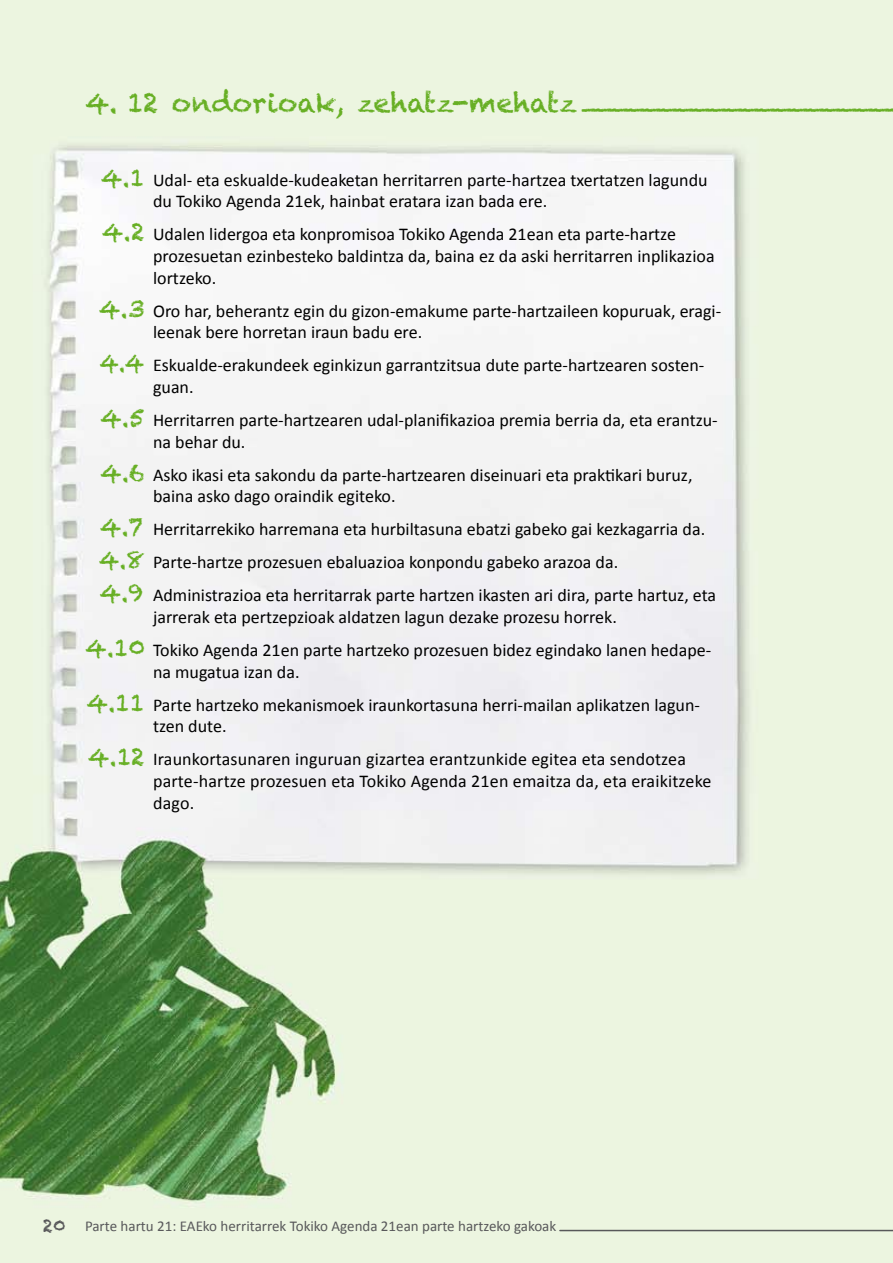
<style>
.page{position:relative;width:893px;height:1263px;background:#fff}
.page>*{position:absolute;margin:0;border:0;box-sizing:border-box;transform-origin:0 0}
.t1{font:27px "Chalkduster";color:#67af24}
.t2{font:18px/21.6px "Calibri";color:#000}
.t3{font:15px "Calibri";color:#58585a}
.s1{font-family:"Chalkduster";font-size:24px;color:#67af24}
.s2{font-family:"Chalkduster";font-size:18px}
</style>
<div class="page">
<img style="left:0;top:0;width:893px;height:1263px">
<hr style="left:560px;top:1230px;width:333px;height:1px;background:#58585a">
<h1 class="t1" style="left:85px;top:87px;width:809px">4. 12 ondorioak, zehatz-mehatz <sub>———————————————————</sub></h1>
<p class="t2" style="left:153px;top:168px;width:556px;text-indent:-52px"><span class="s1">4.1</span> Udal- eta eskualde-kudeaketan herritarren parte-hartzea txertatzen lagundu du Tokiko Agenda 21ek, hainbat eratara izan bada ere.</p>
<p class="t2" style="left:153px;top:223px;width:563px;text-indent:-51px"><span class="s1">4.2</span> Udalen lidergoa eta konpromisoa Tokiko Agenda 21ean eta parte-hartze prozesuetan ezinbesteko baldintza da, baina ez da aski herritarren inplikazioa lortzeko.</p>
<p class="t2" style="left:153px;top:299px;width:570px;text-indent:-54px"><span class="s1">4.3</span> Oro har, beherantz egin du gizon-emakume parte-hartzaileen kopuruak, eragi&shy;leenak bere horretan iraun badu ere.</p>
<p class="t2" style="left:153px;top:354px;width:553px;text-indent:-54px"><span class="s1">4.4</span> Eskualde-erakundeek eginkizun garrantzitsua dute parte-hartzearen sosten&shy;guan.</p>
<p class="t2" style="left:153px;top:408px;width:566px;text-indent:-53px"><span class="s1">4.5</span> Herritarren parte-hartzearen udal-planifikazioa premia berria da, eta erantzu&shy;na behar du.</p>
<p class="t2" style="left:153px;top:463px;width:541px;text-indent:-53px"><span class="s1">4.6</span> Asko ikasi eta sakondu da parte-hartzearen diseinuari eta praktikari buruz, baina asko dago oraindik egiteko.</p>
<p class="t2" style="left:99px;top:512px;width:619px;line-height:33px"><span class="s1">4.7</span> Herritarrekiko harremana eta hurbiltasuna ebatzi gabeko gai kezkagarria da.<br><span class="s1">4.8</span> Parte-hartze prozesuen ebaluazioa konpondu gabeko arazoa da.<br><span class="s1">4.9</span> Administrazioa eta herritarrak parte hartzen ikasten ari dira, parte hartuz, eta</p>
<p class="t2" style="left:85px;top:600px;width:628px;line-height:33px;text-indent:68px">jarrerak eta pertzepzioak aldatzen lagun dezake prozesu horrek.<br><span class="s1">4.10</span> Tokiko Agenda 21en parte hartzeko prozesuen bidez egindako lanen hedape-</p>
<p class="t2" style="left:86px;top:654px;width:614px;line-height:33px;text-indent:67px">na mugatua izan da.<br><span class="s1">4.11</span> Parte hartzeko mekanismoek iraunkortasuna herri-mailan aplikatzen lagun-</p>
<p class="t2" style="left:88px;top:709px;width:599px;line-height:33px;text-indent:65px">tzen dute.<br><span class="s1">4.12</span> Iraunkortasunaren inguruan gizartea erantzunkide egitea eta sendotzea</p>
<p class="t2" style="left:153px;top:769px;width:560px">parte-hartze prozesuen eta Tokiko Agenda 21en emaitza da, eta eraikitzeke dago.</p>
<p class="t3" style="left:43px;top:1217px;width:515px"><span class="s2">20</span> Parte hartu 21: EAEko herritarrek Tokiko Agenda 21ean parte hartzeko gakoak</p>
</div>
